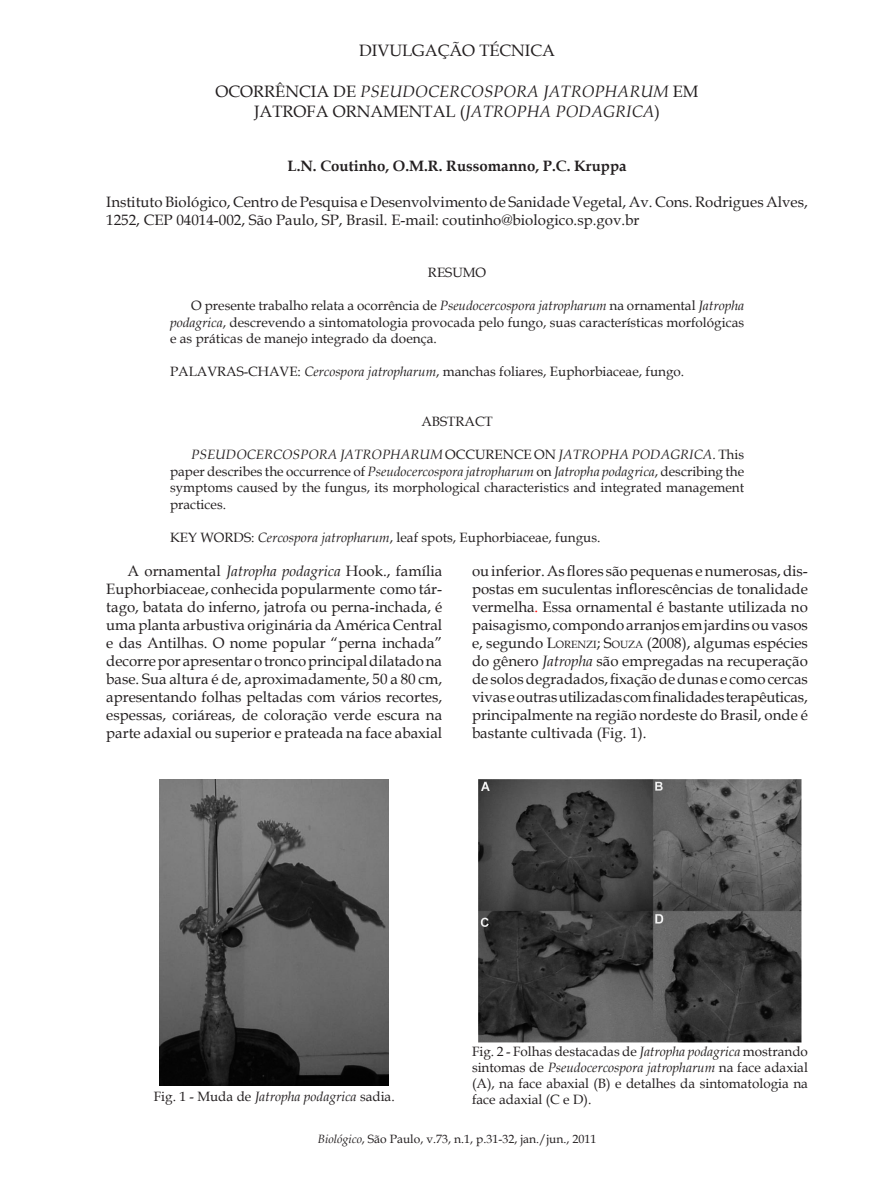
<style>
.page{position:relative;width:893px;height:1191px;background:#fff}
.page>*{position:absolute;margin:0;border:0;box-sizing:border-box;transform-origin:0 0}
.Título{font:16.5px "Book Antiqua";color:#231f20}
.Título-2{font:italic 16.5px "Book Antiqua";color:#231f20}
.Corpo_do_texto{font:15px/18px "Book Antiqua";color:#231f20;text-align:justify}
.Autor{font:700 15px "Book Antiqua";color:#231f20}
.Resumo{font:13.5px/16.5px "Book Antiqua";color:#231f20;text-align:justify}
.Corpo_do_texto-2{font:13.5px/16.2px "Book Antiqua";color:#231f20;text-align:justify}
.t1{font:12px "Book Antiqua";color:#231f20}
.s1{font-style:normal}
.s2{font-style:italic}
.s3{color:#f00}
.s4{font-style:inherit}
.s5{font-size:10.5px}
</style>
<div class="page">
<img style="left:160px;top:779px;width:229px;height:306px">
<img style="left:478px;top:779px;width:324px;height:263px">
<p class="Título" style="left:359px;top:39px;width:197px">DIVULGAÇÃO TÉCNICA</p>
<p class="Título-2" style="left:216px;top:80px;width:484px"><span class="s1">OCORRÊNCIA DE</span> PSEUDOCERCOSPORA JATROPHARUM <span class="s1">EM</span></p>
<p class="Título" style="left:254px;top:100px;width:407px">JATROFA ORNAMENTAL (<span class="s2">JATROPHA PODAGRICA</span>)</p>
<p class="Autor" style="left:288px;top:156px;width:341px">L.N. Coutinho, O.M.R. Russomanno, P.C. Kruppa</p>
<p class="Corpo_do_texto" style="left:106px;top:192px;width:703px">Instituto Biológico, Centro de Pesquisa e Desenvolvimento de Sanidade Vegetal, Av. Cons. Rodrigues Alves,<br>1252, CEP 04014-002, São Paulo, SP, Brasil. E-mail: coutinho@biologico.sp.gov.br</p>
<p class="Resumo" style="left:428px;top:264px;width:60px">RESUMO</p>
<p class="Resumo" style="left:170px;top:297px;width:576px;text-indent:21px">O presente trabalho relata a ocorrência de <span class="s2">Pseudocercospora jatropharum</span> na ornamental <span class="s2">Jatropha podagrica</span>, descrevendo a sintomatologia provocada pelo fungo, suas características morfológicas e as práticas de manejo integrado da doença.</p>
<p class="Resumo" style="left:170px;top:363px;width:516px">PALAVRAS-CHAVE: <span class="s2">Cercospora jatropharum</span>, manchas foliares, Euphorbiaceae, fungo.</p>
<p class="Resumo" style="left:421px;top:413px;width:73px">ABSTRACT</p>
<p class="Resumo" style="left:170px;top:446px;width:576px;text-indent:21px"><span class="s2">PSEUDOCERCOSPORA JATROPHARUM</span> OCCURENCE ON <span class="s2">JATROPHA PODAGRICA</span>. This paper describes the occurrence of <span class="s2">Pseudocercospora jatropharum</span> on <span class="s2">Jatropha podagrica</span>, describing the symptoms caused by the fungus, its morphological characteristics and integrated management practices.</p>
<p class="Resumo" style="left:170px;top:528px;width:432px">KEY WORDS: <span class="s2">Cercospora jatropharum</span>, leaf spots, Euphorbiaceae, fungus.</p>
<p class="Corpo_do_texto" style="left:106px;top:561px;width:337px;text-indent:21px">A ornamental <span class="s2">Jatropha podagrica</span> Hook., família Euphorbiaceae, conhecida popularmente como tár&shy;tago, batata do inferno, jatrofa ou perna-inchada, é uma planta arbustiva originária da América Central e das Antilhas. O nome popular “perna inchada” decorre por apresentar o tronco principal dilatado na base. Sua altura é de, aproximadamente, 50 a 80 cm, apresentando folhas peltadas com vários recortes, espessas, coriáreas, de coloração verde escura na parte adaxial ou superior e prateada na face abaxial</p>
<p class="Corpo_do_texto" style="left:472px;top:561px;width:337px">ou inferior. As flores são pequenas e numerosas, dis&shy;postas em suculentas inflorescências de tonalidade vermelha<span class="s3">.</span> Essa ornamental é bastante utilizada no paisagismo, compondo arranjos em jardins ou vasos e, segundo <span class="s4">L</span><span class="s5">ORENZI</span><span class="s4">; S</span><span class="s5">OUZA</span> <span class="s4">(2008</span>), algumas espécies do gênero <span class="s2">Jatropha</span> são empregadas na recuperação de solos degradados, fixação de dunas e como cercas vivas e outras utilizadas com finalidades terapêuticas, principalmente na região nordeste do Brasil, onde é bastante cultivada (Fig. 1).</p>
<p class="Corpo_do_texto-2" style="left:154px;top:1088px;width:243px">Fig. 1 - Muda de <span class="s2">Jatropha podagrica</span> sadia.</p>
<p class="Corpo_do_texto-2" style="left:472px;top:1042px;width:337px">Fig. 2 - Folhas destacadas de <span class="s2">Jatropha podagrica</span> mostrando sintomas de <span class="s2">Pseudocercospora jatropharum</span> na face adaxial (A), na face abaxial (B) e detalhes da sintomatologia na face adaxial (C e D).</p>
<p class="t1" style="left:318px;top:1130px;width:280px"><span class="s2">Biológico</span>, São Paulo, v.73, n.1, p.31-32, jan./jun., 2011</p>
</div>
